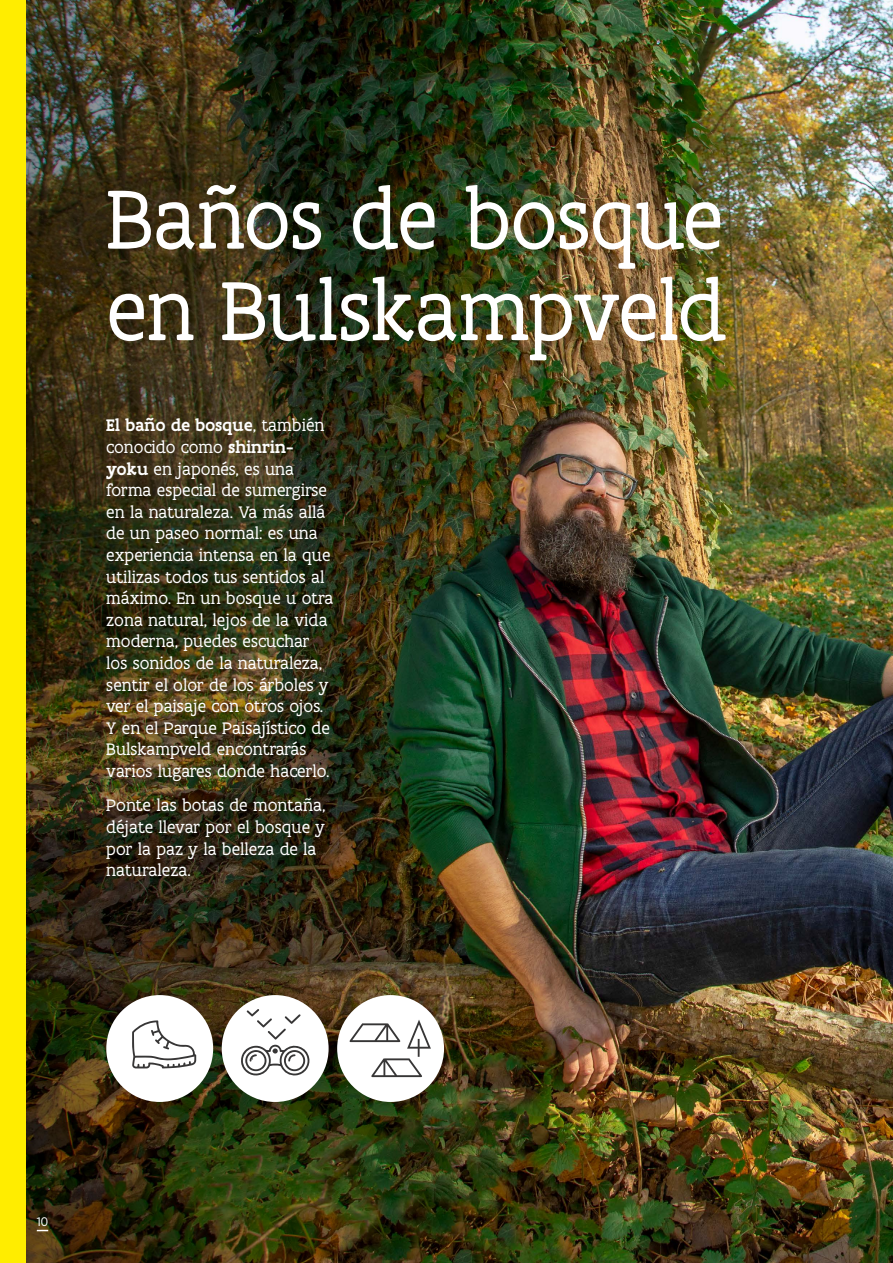
<style>
.page{position:relative;width:893px;height:1263px;background:#fff}
.page>*{position:absolute;margin:0;border:0;box-sizing:border-box;transform-origin:0 0}
.t1{font:90px/91.5px "Flanders Art Serif";letter-spacing:-.015em;color:#fff}
.t2{font:18px/21.6px "Flanders Art Serif";color:#fff}
.t3{font:13.5px "Flanders Art Sans";color:#fff}
.s1{font-weight:500}
</style>
<div class="page">
<img style="left:631px;top:0;width:262px;height:1263px">
<img style="left:26px;top:0;width:605px;height:1263px">
<div style="left:0;top:0;width:26px;height:1263px;background:#ffed00"></div>
<div style="left:106px;top:995px;width:107px;height:107px;background:#fff;border-radius:50%"></div>
<div style="left:337px;top:995px;width:107px;height:107px;background:#fff;border-radius:50%"></div>
<div style="left:222px;top:995px;width:107px;height:107px;background:#fff;border-radius:50%"></div>
<svg style="left:132px;top:1020px;width:64px;height:48px"></svg>
<svg style="left:241px;top:1045px;width:69px;height:31px"></svg>
<svg style="left:350px;top:1020px;width:81px;height:57px"></svg>
<svg style="left:247px;top:1009px;width:54px;height:30px"></svg>
<h1 class="t1" style="left:106px;top:176px;width:623px">Baños de bosque en Bulskampveld</h1>
<p class="t2" style="left:106px;top:415px;width:229px"><span class="s1">El baño de bosque</span>, también conocido como <span class="s1">shinrin&shy;yoku</span> en japonés, es una forma especial de sumergirse en la naturaleza. Va más allá de un paseo normal: es una experiencia intensa en la que utilizas todos tus sentidos al máximo. En un bosque u otra zona natural, lejos de la vida moderna, puedes escuchar los sonidos de la naturaleza, sentir el olor de los árboles y ver el paisaje con otros ojos.<br>Y en el Parque Paisajístico de<br>Bulskampveld encontrarás varios lugares donde hacerlo.</p>
<p class="t2" style="left:106px;top:795px;width:221px">Ponte las botas de montaña, déjate llevar por el bosque y por la paz y la belleza de la naturaleza.</p>
<p class="t3" style="left:37px;top:1213px;width:13px">10</p>
</div>
